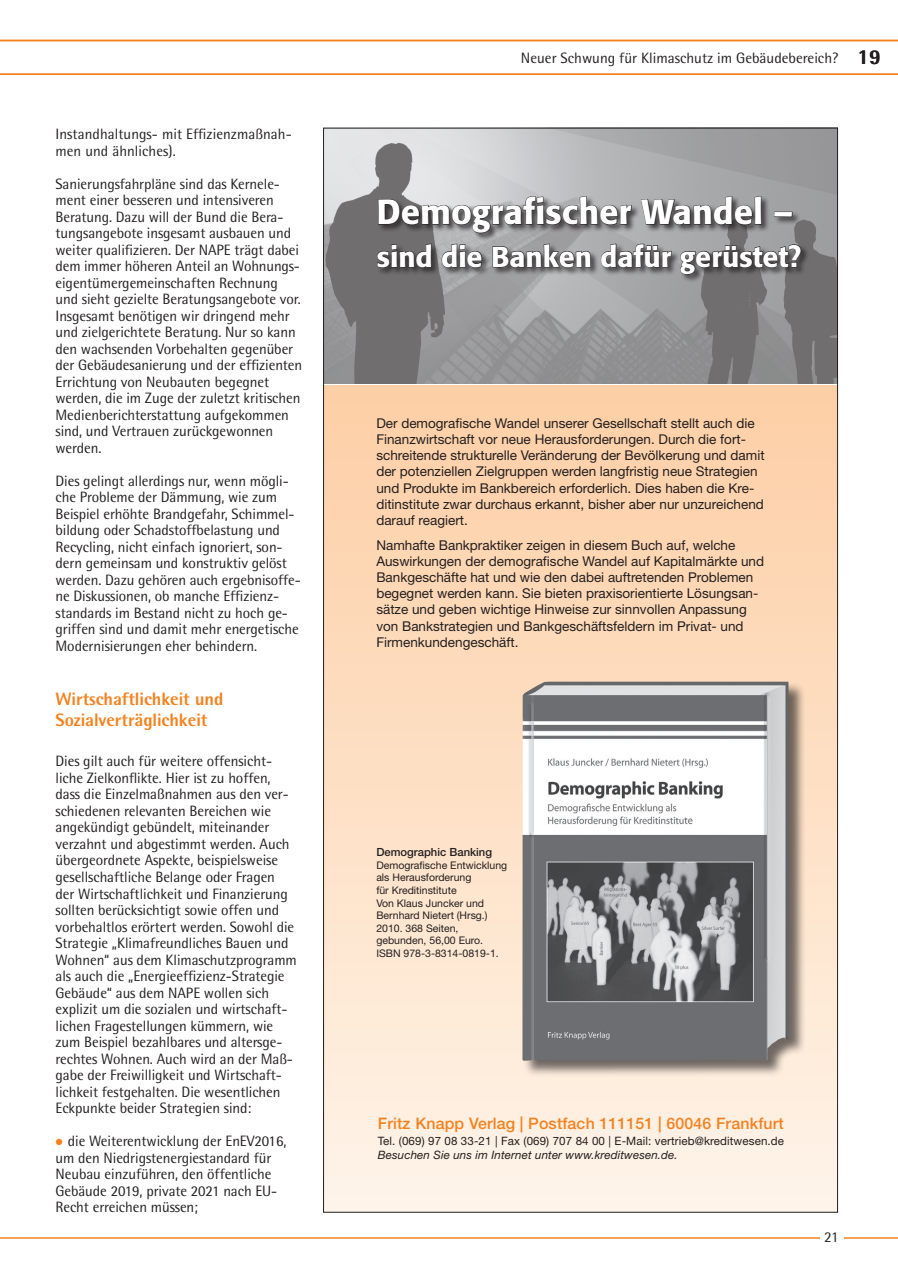
<style>
.page{position:relative;width:898px;height:1275px;background:#fff}
.page>*{position:absolute;margin:0;border:0;box-sizing:border-box;transform-origin:0 0}
.t1{font:500 34.5px "Formata";color:#fff}
.t2{font:500 28.5px "Formata";color:#fff}
.t3{font:800 18px/21px "Rotis Semi Sans";letter-spacing:-.005em;color:#f58220}
.t4{font:500 15.9px "Helvetica Neue";letter-spacing:.01em;color:#f58220}
.t5{font:15px/16.5px "Rotis Semi Sans";letter-spacing:-.005em;color:#231f20}
.t6{font:13.5px/16.2px "Helvetica Neue";color:#231f20}
.t7{font:11.55px "Helvetica Neue";letter-spacing:.01em;color:#231f20}
.t8{font:italic 11.55px "Helvetica Neue";letter-spacing:.01em;color:#231f20}
.t9{font:500 11.25px "Helvetica Neue";color:#231f20}
.t10{font:10.5px/12.6px "Helvetica Neue";color:#231f20}
.s1{font-family:"European Pi Three";font-size:9px;color:#f58220}
.s2{font-weight:800;font-size:21px}
</style>
<div class="page">
<hr style="left:0;top:1237px;width:898px;height:1px;background:#f58220">
<div style="left:820px;top:1218px;width:23px;height:31px;background:#fff"></div>
<svg style="left:0;top:40px;width:898px;height:35px"></svg>
<div style="left:323px;top:385px;width:514px;height:827px;background:linear-gradient(to bottom,#fdcea5,#fef4e9)"></div>
<img style="left:325px;top:130px;width:510px;height:253px">
<div style="left:376px;top:196px;width:434px;height:87px;background:#231f20;opacity:.75"></div>
<svg style="left:377px;top:196px;width:255px;height:38px;background:#797879"></svg>
<svg style="left:640px;top:196px;width:122px;height:29px;background:#6d6c6d"></svg>
<svg style="left:773px;top:211px;width:20px;height:6px"></svg>
<svg style="left:376px;top:243px;width:56px;height:25px"></svg>
<svg style="left:441px;top:243px;width:41px;height:25px"></svg>
<svg style="left:492px;top:243px;width:99px;height:25px;background:#6d6b6d"></svg>
<svg style="left:600px;top:243px;width:72px;height:25px;background:#6b696b"></svg>
<svg style="left:679px;top:244px;width:122px;height:112px;background:#787778"></svg>
<div style="left:522px;top:681px;width:283px;height:396px;background:#231f20;opacity:.65"></div>
<img style="left:522px;top:681px;width:266px;height:379px">
<p class="t5" style="left:56px;top:126px;width:238px">Instandhaltungs- mit Effizienzmaßnah&shy;men und ähnliches).</p>
<p class="t5" style="left:56px;top:175px;width:248px">Sanierungsfahrpläne sind das Kernele&shy;ment einer besseren und intensiveren Beratung. Dazu will der Bund die Bera&shy;tungsangebote insgesamt ausbauen und weiter qualifizieren. Der NAPE trägt dabei dem immer höheren Anteil an Wohnungs&shy;eigentümergemeinschaften Rechnung und sieht gezielte Beratungsangebote vor.<br>Insgesamt benötigen wir dringend mehr und zielgerichtete Beratung. Nur so kann den wachsenden Vorbehalten gegenüber der Gebäudesanierung und der effizienten Errichtung von Neubauten begegnet werden, die im Zuge der zuletzt kritischen Medienberichterstattung aufgekommen sind, und Vertrauen zurückgewonnen werden.</p>
<p class="t5" style="left:56px;top:472px;width:247px">Dies gelingt allerdings nur, wenn mögli&shy;che Probleme der Dämmung, wie zum Beispiel erhöhte Brandgefahr, Schimmel&shy;bildung oder Schadstoffbelastung und Recycling, nicht einfach ignoriert, son&shy;dern gemeinsam und konstruktiv gelöst werden. Dazu gehören auch ergebnisoffe&shy;ne Diskussionen, ob manche Effizienz&shy;standards im Bestand nicht zu hoch ge&shy;griffen sind und damit mehr energetische Modernisierungen eher behindern.</p>
<p class="t3" style="left:56px;top:688px;width:169px">Wirtschaftlichkeit und<br>Sozialverträglichkeit</p>
<p class="t5" style="left:56px;top:753px;width:243px">Dies gilt auch für weitere offensicht&shy;liche Zielkonflikte. Hier ist zu hoffen, dass die Einzelmaßnahmen aus den ver&shy;schiedenen relevanten Bereichen wie angekündigt gebündelt, miteinander verzahnt und abgestimmt werden. Auch übergeordnete Aspekte, beispielsweise gesellschaftliche Belange oder Fragen der Wirtschaftlichkeit und Finanzierung sollten berücksichtigt sowie offen und vorbehaltlos erörtert werden. Sowohl die Strategie „Klimafreundliches Bauen und Wohnen“ aus dem Klimaschutzprogramm als auch die „Energieeffizienz-Strategie Gebäude“ aus dem NAPE wollen sich explizit um die sozialen und wirtschaft&shy;lichen Fragestellungen kümmern, wie zum Beispiel bezahlbares und altersge&shy;rechtes Wohnen. Auch wird an der Maß&shy;gabe der Freiwilligkeit und Wirtschaft&shy;lichkeit festgehalten. Die wesentlichen Eckpunkte beider Strategien sind:</p>
<p class="t5" style="left:56px;top:1132px;width:232px"><span class="s1">P</span> die Weiterentwicklung der EnEV2016, um den Niedrigstenergiestandard für Neubau einzuführen, den öffentliche Gebäude 2019, private 2021 nach EU-Recht erreichen müssen;</p>
<p class="t5" style="left:521px;top:50px;width:361px">Neuer Schwung für Klimaschutz im Gebäudebereich? <span class="s2">19</span></p>
<h1 class="t1" style="left:376px;top:191px;width:418px">Demografischer Wandel –</h1>
<h2 class="t2" style="left:376px;top:239px;width:427px">sind die Banken dafür gerüstet?</h2>
<p class="t6" style="left:376px;top:414px;width:390px">Der demografische Wandel unserer Gesellschaft stellt auch die Finanzwirtschaft vor neue Herausforderungen. Durch die fort&shy;schreitende strukturelle Veränderung der Bevölkerung und damit der potenziellen Zielgruppen werden langfristig neue Strategien und Produkte im Bankbereich erforderlich. Dies haben die Kre&shy;ditinstitute zwar durchaus erkannt, bisher aber nur unzureichend darauf reagiert.</p>
<p class="t6" style="left:376px;top:536px;width:389px">Namhafte Bankpraktiker zeigen in diesem Buch auf, welche Auswirkungen der demografische Wandel auf Kapitalmärkte und Bankgeschäfte hat und wie den dabei auftretenden Problemen begegnet werden kann. Sie bieten praxisorientierte Lösungsan&shy;sätze und geben wichtige Hinweise zur sinnvollen Anpassung von Bankstrategien und Bankgeschäftsfeldern im Privat- und Firmenkundengeschäft.</p>
<p class="t9" style="left:376px;top:845px;width:117px">Demographic Banking</p>
<p class="t10" style="left:376px;top:858px;width:132px">Demografische Entwicklung als Herausforderung<br>für Kreditinstitute<br>Von Klaus Juncker und<br>Bernhard Nietert (Hrsg.)<br>2010. 368 Seiten, gebunden, 56,00 Euro.<br>ISBN 978-3-8314-0819-1.</p>
<p class="t4" style="left:378px;top:1114px;width:407px">Fritz Knapp Verlag | Postfach 111151 | 60046 Frankfurt</p>
<p class="t7" style="left:378px;top:1134px;width:408px">Tel. (069) 97 08 33-21 | Fax (069) 707 84 00 | E-Mail: vertrieb@kreditwesen.de</p>
<p class="t8" style="left:378px;top:1147px;width:301px">Besuchen Sie uns im Internet unter www.kreditwesen.de.</p>
<p class="t5" style="left:824px;top:1228px;width:16px">21</p>
</div>
